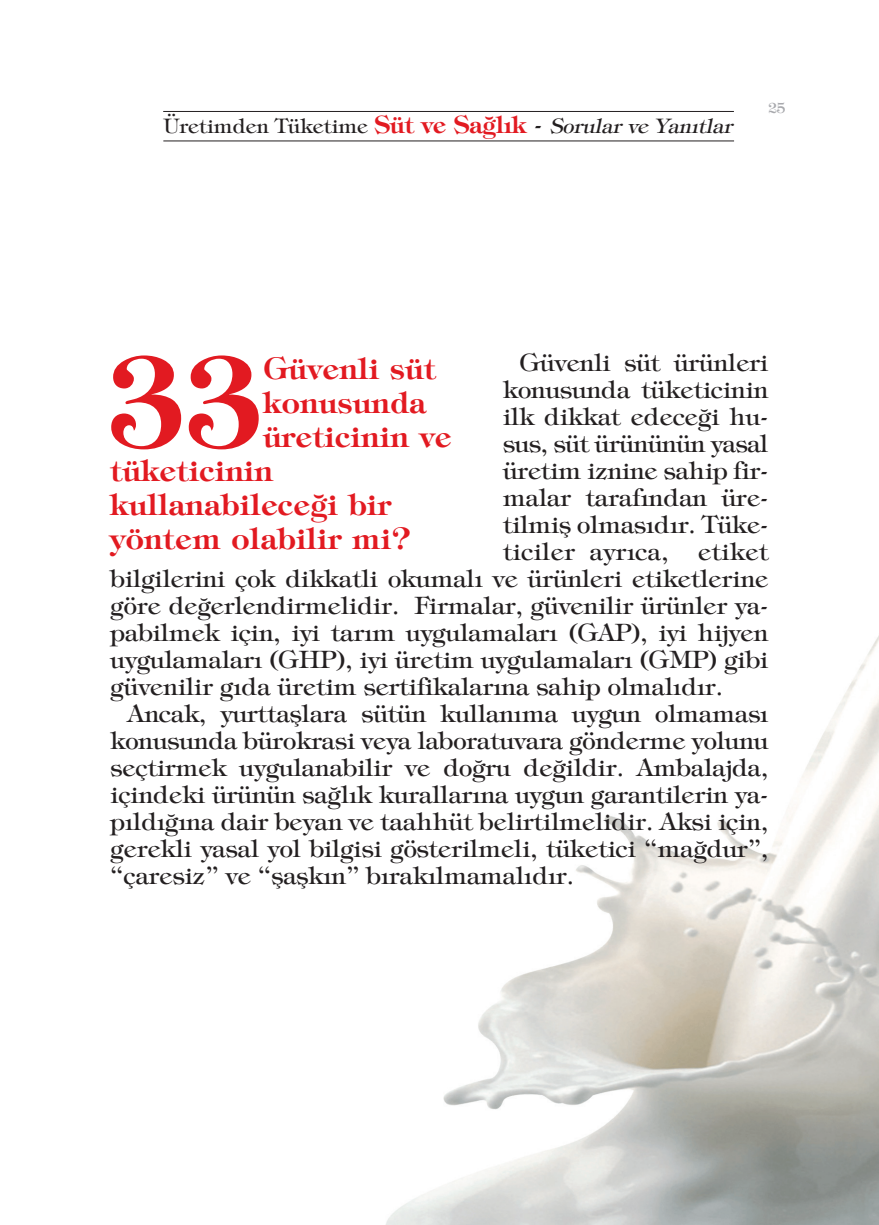
<style>
.page{position:relative;width:879px;height:1225px;background:#fff}
.page>*{position:absolute;margin:0;border:0;box-sizing:border-box;transform-origin:0 0}
.t1{font:700 125px "Tiffany";color:#e21a21}
.t2{font:700 30px "Tiffany";letter-spacing:.015em;color:#e21a21}
.t3{font:24px "Tiffany";color:#231f20}
.t4{font:20px "Tiffany";color:#231f20}
.t5{font:14px "Tiffany";color:#a8a9ad}
.s1{font-weight:700;font-size:24px;color:#e21a21}
.s2{font-size:24px}
.s3{font-style:italic}
</style>
<div class="page">
<img style="left:386px;top:635px;width:493px;height:589px">
<hr style="left:163px;top:140px;width:571px;height:1px;background:#231f20">
<hr style="left:163px;top:111px;width:571px;height:1px;background:#231f20">
<p class="t4" style="left:164px;top:118px;width:574px">Üretimden Tüketime <span class="s1">Süt ve Sağlık</span> <span class="s2">-</span> <span class="s3">Sorular ve Yanıtlar</span></p>
<p class="t5" style="left:768px;top:102px;width:18px">25</p>
<p class="t3" style="left:520px;top:353px;width:250px">Güvenli süt ürünleri</p>
<p class="t3" style="left:503px;top:380px;width:267px">konusunda tüketicinin</p>
<p class="t3" style="left:503px;top:407px;width:267px">ilk dikkat edeceği hu-</p>
<p class="t3" style="left:503px;top:434px;width:267px">sus, süt ürününün yasal</p>
<p class="t3" style="left:503px;top:461px;width:267px">üretim iznine sahip fir-</p>
<p class="t3" style="left:503px;top:488px;width:267px">malar tarafından üre-</p>
<p class="t3" style="left:503px;top:515px;width:267px">tilmiş olmasıdır. Tüke-</p>
<p class="t3" style="left:503px;top:542px;width:267px">ticiler ayrıca, etiket</p>
<p class="t3" style="left:111px;top:569px;width:659px">bilgilerini çok dikkatli okumalı ve ürünleri etiketlerine</p>
<p class="t3" style="left:111px;top:596px;width:659px">göre değerlendirmelidir. Firmalar, güvenilir ürünler ya-</p>
<p class="t3" style="left:111px;top:623px;width:659px">pabilmek için, iyi tarım uygulamaları (GAP), iyi hijyen</p>
<p class="t3" style="left:111px;top:650px;width:659px">uygulamaları (GHP), iyi üretim uygulamaları (GMP) gibi</p>
<p class="t3" style="left:111px;top:677px;width:614px">güvenilir gıda üretim sertifikalarına sahip olmalıdır.</p>
<p class="t3" style="left:128px;top:704px;width:642px">Ancak, yurttaşlara sütün kullanıma uygun olmaması</p>
<p class="t3" style="left:111px;top:731px;width:659px">konusunda bürokrasi veya laboratuvara gönderme yolunu</p>
<p class="t3" style="left:111px;top:758px;width:659px">seçtirmek uygulanabilir ve doğru değildir. Ambalajda,</p>
<p class="t3" style="left:111px;top:785px;width:659px">içindeki ürünün sağlık kurallarına uygun garantilerin ya-</p>
<p class="t3" style="left:111px;top:812px;width:659px">pıldığına dair beyan ve taahhüt belirtilmelidir. Aksi için,</p>
<p class="t3" style="left:111px;top:839px;width:659px">gerekli yasal yol bilgisi gösterilmeli, tüketici “mağdur”,</p>
<p class="t3" style="left:111px;top:866px;width:465px">“çaresiz” ve “şaşkın” bırakılmamalıdır.</p>
<h1 class="t1" style="left:108px;top:356px;width:155px">33</h1>
<p class="t2" style="left:263px;top:357px;width:174px">Güvenli süt</p>
<p class="t2" style="left:263px;top:391px;width:164px">konusunda</p>
<p class="t2" style="left:263px;top:425px;width:190px">üreticinin ve</p>
<p class="t2" style="left:111px;top:459px;width:164px">tüketicinin</p>
<p class="t2" style="left:111px;top:493px;width:282px">kullanabileceği bir</p>
<p class="t2" style="left:111px;top:527px;width:302px">yöntem olabilir mi?</p>
</div>
